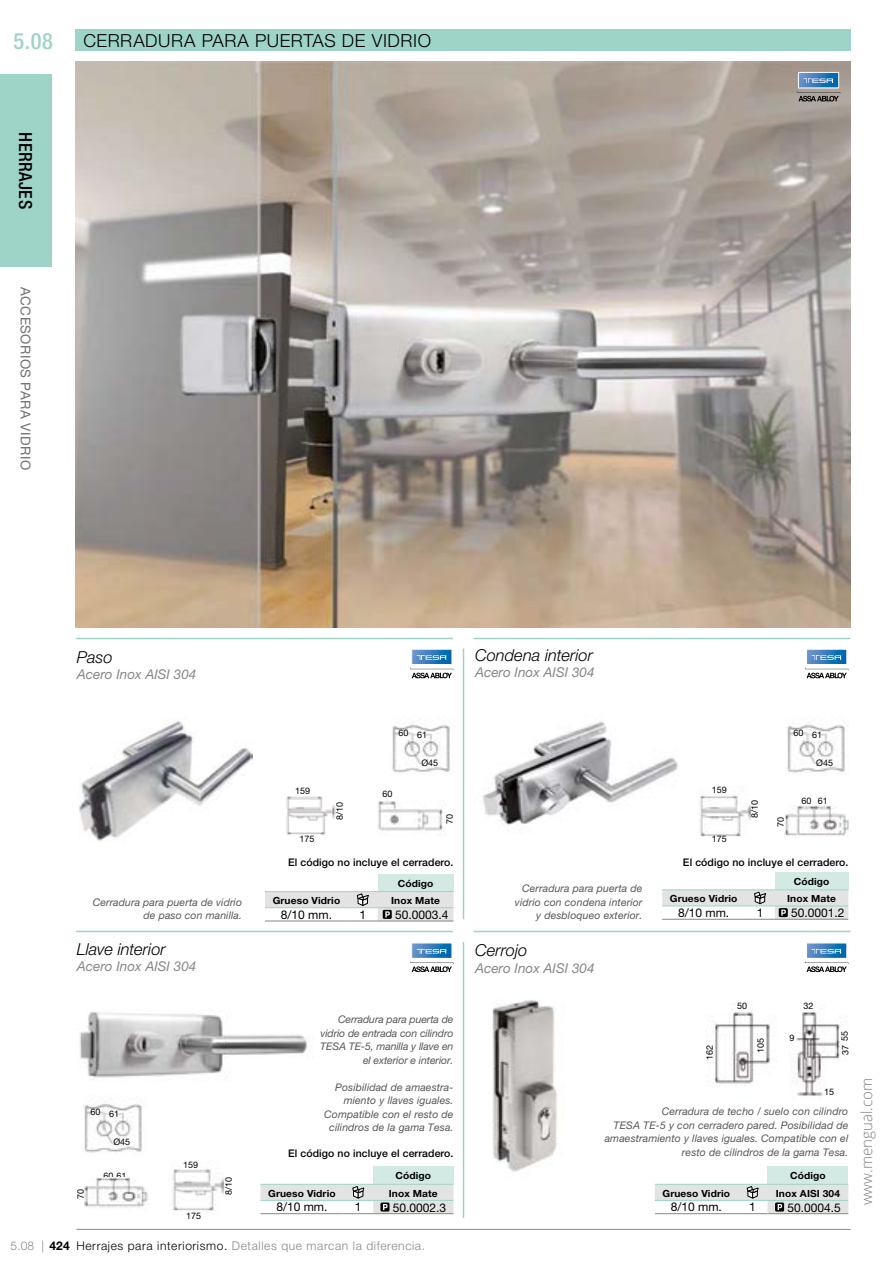
<style>
.page{position:relative;width:893px;height:1263px;background:#fff}
.page>*{position:absolute;margin:0;border:0;box-sizing:border-box;transform-origin:0 0}
.t1{font:500 condensed 22.5px "Helvetica Neue LT Pro";color:#9ed3c7}
.t2{font:300 18px "Helvetica Neue LT Pro";letter-spacing:.035em;color:#000}
.t3{font:500 condensed 18px "Helvetica Neue LT Pro";letter-spacing:.025em;color:#000}
.t4{font:italic 300 16.5px "Helvetica Neue LT Pro";color:#000}
.t5{font:300 15px "Open Sans";color:#808080}
.t6{font:italic 13.5px "Helvetica Neue LT Pro";color:#878787}
.t7{font:13.5px "Helvetica Neue LT Pro";letter-spacing:.03em;color:#706f6f}
.t8{font:12px "Helvetica Neue LT Pro";color:#000}
.t9{font:300 12px "Helvetica Neue LT Pro";letter-spacing:.05em;color:#878787}
.t10{font:italic 10.5px/13.5px "Helvetica Neue LT Pro";letter-spacing:.01em;color:#575756;text-align:right}
.t11{font:italic 10.5px/13.5px "Helvetica Neue LT Pro";letter-spacing:-.01em;color:#575756;text-align:right}
.t12{font:500 10.5px "Helvetica Neue LT Pro";letter-spacing:.01em;color:#000}
.t13{font:700 9.9px "Helvetica Neue LT Pro";letter-spacing:.01em;color:#000;scale:1.04 1}
.t14{font:9px "Helvetica Neue LT Pro";color:#000}
.s1{font-weight:700;color:#000}
.s2{color:#000}
</style>
<div class="page">
<img style="left:75px;top:62px;width:776px;height:565px">
<div style="left:75px;top:29px;width:775px;height:22px;background:#9ed3c7"></div>
<div style="left:0;top:74px;width:52px;height:192px;background:#9ed3c7"></div>
<hr style="left:76px;top:638px;width:377px;height:1px;background:#9ed3c7">
<hr style="left:474px;top:638px;width:376px;height:1px;background:#9ed3c7">
<hr style="left:76px;top:931px;width:377px;height:1px;background:#9ed3c7">
<hr style="left:474px;top:931px;width:376px;height:1px;background:#9ed3c7">
<hr style="left:463px;top:648px;width:1px;height:271px;background:#9ed3c7">
<hr style="left:463px;top:942px;width:1px;height:276px;background:#9ed3c7">
<hr style="left:76px;top:1229px;width:775px;height:1px;background:#878787">
<svg style="left:797px;top:72px;width:43px;height:30px"></svg>
<img style="left:482px;top:721px;width:197px;height:110px">
<img style="left:79px;top:721px;width:174px;height:120px">
<img style="left:79px;top:1012px;width:235px;height:68px">
<img style="left:492px;top:1000px;width:66px;height:172px">
<div style="left:775px;top:872px;width:73px;height:18px;background:#d3eae4"></div>
<hr style="left:662px;top:889px;width:83px;height:1px;background:#9ed3c7">
<hr style="left:745px;top:889px;width:30px;height:1px;background:#9ed3c7">
<hr style="left:662px;top:919px;width:83px;height:1px;background:#878787">
<hr style="left:745px;top:919px;width:30px;height:1px;background:#878787">
<hr style="left:775px;top:919px;width:73px;height:1px;background:#878787">
<hr style="left:775px;top:889px;width:73px;height:1px;background:#9ed3c7">
<svg style="left:662px;top:890px;width:186px;height:29px"></svg>
<div style="left:378px;top:874px;width:75px;height:18px;background:#d3eae4"></div>
<hr style="left:265px;top:891px;width:83px;height:1px;background:#9ed3c7">
<hr style="left:348px;top:891px;width:30px;height:1px;background:#9ed3c7">
<hr style="left:265px;top:921px;width:83px;height:1px;background:#878787">
<hr style="left:348px;top:921px;width:30px;height:1px;background:#878787">
<hr style="left:378px;top:921px;width:75px;height:1px;background:#878787">
<hr style="left:378px;top:891px;width:75px;height:1px;background:#9ed3c7">
<svg style="left:265px;top:892px;width:188px;height:29px"></svg>
<svg style="left:410px;top:649px;width:43px;height:29px"></svg>
<svg style="left:410px;top:943px;width:43px;height:29px"></svg>
<svg style="left:805px;top:649px;width:43px;height:29px"></svg>
<svg style="left:805px;top:943px;width:43px;height:29px"></svg>
<div style="left:373px;top:1166px;width:80px;height:18px;background:#d3eae4"></div>
<svg style="left:260px;top:1184px;width:193px;height:30px"></svg>
<div style="left:767px;top:1166px;width:81px;height:18px;background:#d3eae4"></div>
<svg style="left:655px;top:1184px;width:193px;height:30px"></svg>
<img style="left:699px;top:795px;width:53px;height:42px">
<img style="left:785px;top:805px;width:64px;height:32px">
<img style="left:787px;top:722px;width:58px;height:51px">
<img style="left:378px;top:801px;width:65px;height:30px">
<img style="left:286px;top:796px;width:50px;height:39px">
<img style="left:392px;top:722px;width:58px;height:51px">
<img style="left:84px;top:1177px;width:64px;height:31px">
<img style="left:172px;top:1169px;width:53px;height:42px">
<img style="left:84px;top:1101px;width:58px;height:52px">
<img style="left:715px;top:1005px;width:132px;height:92px">
<h1 class="t1" style="left:14px;top:27px;width:41px">5.08</h1>
<h2 class="t2" style="left:83px;top:30px;width:349px">CERRADURA PARA PUERTAS DE VIDRIO</h2>
<h2 class="t3" style="left:36px;top:132px;width:78px;rotate:90deg">HERRAJES</h2>
<p class="t7" style="left:34px;top:287px;width:184px;rotate:90deg">ACCESORIOS PARA VIDRIO</p>
<h3 class="t4" style="left:77px;top:647px;width:37px">Paso</h3>
<p class="t6" style="left:77px;top:666px;width:121px">Acero Inox AISI 304</p>
<p class="t10" style="left:93px;top:895px;width:151px">Cerradura para puerta de vidrio de paso con manilla.</p>
<h3 class="t4" style="left:77px;top:939px;width:90px">Llave interior</h3>
<p class="t6" style="left:77px;top:958px;width:121px">Acero Inox AISI 304</p>
<p class="t14" style="left:90px;top:1107px;width:12px">60</p>
<p class="t14" style="left:109px;top:1108px;width:12px">61</p>
<p class="t14" style="left:113px;top:1136px;width:18px">Ø45</p>
<p class="t14" style="left:75px;top:1199px;width:12px;rotate:-90deg">70</p>
<p class="t14" style="left:103px;top:1171px;width:25px">60 61</p>
<p class="t14" style="left:183px;top:1160px;width:17px">159</p>
<p class="t14" style="left:186px;top:1210px;width:17px">175</p>
<p class="t14" style="left:223px;top:1195px;width:20px;rotate:-90deg">8/10</p>
<p class="t14" style="left:295px;top:785px;width:17px">159</p>
<p class="t14" style="left:299px;top:834px;width:17px">175</p>
<p class="t14" style="left:334px;top:820px;width:20px;rotate:-90deg">8/10</p>
<p class="t14" style="left:399px;top:728px;width:12px">60</p>
<p class="t14" style="left:417px;top:729px;width:12px">61</p>
<p class="t14" style="left:421px;top:757px;width:18px">Ø45</p>
<p class="t14" style="left:382px;top:789px;width:12px">60</p>
<p class="t14" style="left:444px;top:824px;width:12px;rotate:-90deg">70</p>
<p class="t12" style="left:288px;top:856px;width:167px">El código no incluye el cerradero.</p>
<p class="t13" style="left:398px;top:877px;width:36px">Código</p>
<p class="t13" style="left:273px;top:894px;width:66px">Grueso Vidrio</p>
<p class="t13" style="left:391px;top:894px;width:49px">Inox Mate</p>
<p class="t8" style="left:281px;top:907px;width:53px">8/10 mm.</p>
<p class="t8" style="left:359px;top:907px;width:8px">1</p>
<p class="t8" style="left:395px;top:907px;width:55px">50.0003.4</p>
<p class="t11" style="left:320px;top:1012px;width:135px">Cerradura para puerta de vidrio de entrada con cilindro<br>TESA TE-5, manilla y llave en el exterior e interior.</p>
<p class="t10" style="left:324px;top:1080px;width:131px">Posibilidad de amaestra&shy;miento y llaves iguales.<br>Compatible con el resto de cilindros de la gama Tesa.</p>
<p class="t13" style="left:395px;top:1169px;width:36px">Código</p>
<p class="t13" style="left:268px;top:1187px;width:66px">Grueso Vidrio</p>
<p class="t13" style="left:389px;top:1187px;width:49px">Inox Mate</p>
<p class="t8" style="left:276px;top:1200px;width:53px">8/10 mm.</p>
<p class="t8" style="left:355px;top:1200px;width:8px">1</p>
<p class="t8" style="left:393px;top:1200px;width:55px">50.0002.3</p>
<p class="t12" style="left:288px;top:1147px;width:167px">El código no incluye el cerradero.</p>
<p class="t9" style="left:11px;top:1239px;width:416px">5.08 | <span class="s1">424</span> <span class="s2">Herrajes para interiorismo.</span> Detalles que marcan la diferencia.</p>
<h3 class="t4" style="left:475px;top:645px;width:119px">Condena interior</h3>
<p class="t6" style="left:475px;top:664px;width:121px">Acero Inox AISI 304</p>
<p class="t14" style="left:712px;top:784px;width:17px">159</p>
<p class="t14" style="left:712px;top:834px;width:17px">175</p>
<p class="t14" style="left:749px;top:818px;width:20px;rotate:-90deg">8/10</p>
<p class="t14" style="left:793px;top:728px;width:12px">60</p>
<p class="t14" style="left:812px;top:729px;width:12px">61</p>
<p class="t14" style="left:816px;top:757px;width:18px">Ø45</p>
<p class="t14" style="left:775px;top:827px;width:12px;rotate:-90deg">70</p>
<p class="t14" style="left:801px;top:796px;width:28px">60 61</p>
<p class="t10" style="left:515px;top:882px;width:129px">Cerradura para puerta de vidrio con condena interior y desbloqueo exterior.</p>
<h3 class="t4" style="left:475px;top:941px;width:54px">Cerrojo</h3>
<p class="t6" style="left:475px;top:960px;width:121px">Acero Inox AISI 304</p>
<p class="t12" style="left:683px;top:856px;width:167px">El código no incluye el cerradero.</p>
<p class="t13" style="left:794px;top:875px;width:36px">Código</p>
<p class="t13" style="left:670px;top:892px;width:66px">Grueso Vidrio</p>
<p class="t13" style="left:787px;top:892px;width:49px">Inox Mate</p>
<p class="t8" style="left:678px;top:905px;width:53px">8/10 mm.</p>
<p class="t8" style="left:757px;top:905px;width:8px">1</p>
<p class="t8" style="left:791px;top:906px;width:55px">50.0001.2</p>
<p class="t14" style="left:704px;top:1060px;width:17px;rotate:-90deg">162</p>
<p class="t14" style="left:737px;top:1000px;width:12px">50</p>
<p class="t14" style="left:803px;top:1000px;width:12px">32</p>
<p class="t14" style="left:755px;top:1053px;width:17px;rotate:-90deg">105</p>
<p class="t14" style="left:789px;top:1033px;width:7px">9</p>
<p class="t14" style="left:839px;top:1054px;width:26px;rotate:-90deg">37 55</p>
<p class="t14" style="left:824px;top:1086px;width:12px">15</p>
<p class="t10" style="left:605px;top:1104px;width:245px">Cerradura de techo / suelo con cilindro<br>TESA TE-5 y con cerradero pared. Posibilidad de amaestramiento y llaves iguales. Compatible con el resto de cilindros de la gama Tesa.</p>
<p class="t13" style="left:790px;top:1169px;width:36px">Código</p>
<p class="t13" style="left:663px;top:1187px;width:66px">Grueso Vidrio</p>
<p class="t13" style="left:776px;top:1187px;width:63px">Inox AISI 304</p>
<p class="t8" style="left:671px;top:1200px;width:53px">8/10 mm.</p>
<p class="t8" style="left:749px;top:1200px;width:8px">1</p>
<p class="t8" style="left:787px;top:1200px;width:55px">50.0004.5</p>
<h3 class="t5" style="left:856px;top:1205px;width:129px;rotate:-90deg">www.mengual.com</h3>
</div>
